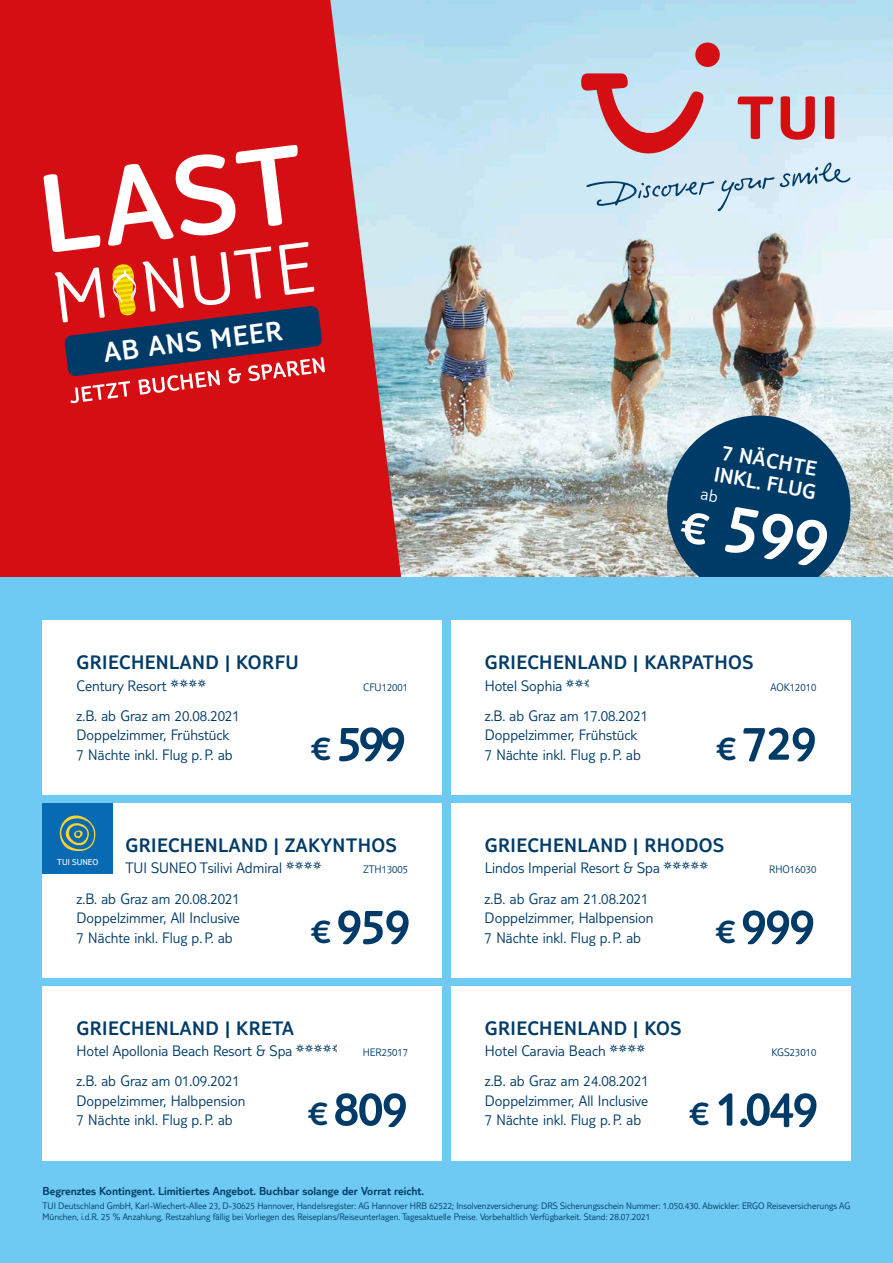
<style>
.page{position:relative;width:893px;height:1263px;background:#fff}
.page>*{position:absolute;margin:0;border:0;box-sizing:border-box;transform-origin:0 0}
.t1{font:300 69.9px "TUI Type";color:#fff}
.t2{font:300 51px "TUI Type";color:#003b68}
.t3{font:300 51px "TUI Type";color:#003b68}
.t4{font:300 28.8px "TUI Type";color:#fff}
.t5{font:300 21.6px "TUI Type";color:#fff}
.t6{font:300 21.6px "TUI Type";color:#fff}
.t7{font:300 20.25px "TUI Type";letter-spacing:.025em;color:#003b68}
.t8{font:300 15.75px/19.5px "TUI Type";color:#003b68}
.t9{font:300 12px "TUI Type";color:#003b68}
.t10{font:300 11.25px "TUI Type";color:#003b68}
.t11{font:300 9.75px/11.7px "TUI Type";color:#003b68}
.t12{font:8.85px "TUI Type";color:#fff}
.s1{font-size:35.7px}
.s2{font-style:inherit}
.s3{font-size:48.9px}
</style>
<div class="page">
<img style="left:403px;top:0;width:490px;height:578px">
<svg style="left:0;top:0;width:403px;height:578px;background:#cf2a30"></svg>
<div style="left:0;top:578px;width:893px;height:685px;background:#6ecaf3"></div>
<div style="left:695px;top:43px;width:25px;height:24px;background:#d40e13;border-radius:50%"></div>
<svg style="left:581px;top:73px;width:269px;height:138px;background:#cac4d1"></svg>
<svg style="left:44px;top:145px;width:281px;height:258px;background:#bd3f46"></svg>
<div style="left:43px;top:620px;width:399px;height:175px;background:#fff"></div>
<div style="left:451px;top:620px;width:399px;height:175px;background:#fff"></div>
<div style="left:43px;top:803px;width:399px;height:174px;background:#fff"></div>
<div style="left:451px;top:803px;width:399px;height:174px;background:#fff"></div>
<div style="left:43px;top:986px;width:399px;height:174px;background:#fff"></div>
<div style="left:451px;top:986px;width:399px;height:174px;background:#fff"></div>
<div style="left:43px;top:803px;width:70px;height:70px;background:#076ab3"></div>
<svg style="left:59px;top:815px;width:37px;height:36px"></svg>
<svg style="left:660px;top:408px;width:198px;height:170px;background:#396787"></svg>
<h3 class="t4" style="left:102px;top:336px;width:181px;rotate:-7deg">AB ANS MEER</h3>
<p class="t7" style="left:77px;top:651px;width:224px">GRIECHENLAND | KORFU</p>
<p class="t8" style="left:77px;top:675px;width:132px">Century Resort ✔</p>
<p class="t10" style="left:363px;top:680px;width:46px">CFU12001</p>
<p class="t8" style="left:77px;top:705px;width:165px">z.B. ab Graz am 20.08.2021<br>Doppelzimmer, Frühstück<br>7 Nächte inkl. Flug p.P. ab</p>
<h2 class="t2" style="left:311px;top:713px;width:96px"><span class="s1">€</span> 5<span class="s2">9</span>9</h2>
<p class="t7" style="left:125px;top:833px;width:273px">GRIECHENLAND | ZAKYNTHOS</p>
<p class="t8" style="left:125px;top:858px;width:198px">TUI SUNEO Tsilivi Admiral ✔</p>
<p class="t10" style="left:363px;top:863px;width:46px">ZTH13005</p>
<p class="t8" style="left:77px;top:888px;width:165px;text-align:justify">z.B. ab Graz am 20.08.2021<br>Doppelzimmer, All Inclusive 7 Nächte inkl. Flug p.P. ab</p>
<p class="t12" style="left:57px;top:857px;width:42px">TUI SUNEO</p>
<h2 class="t3" style="left:311px;top:896px;width:101px"><span class="s1">€</span> 95<span class="s2">9</span></h2>
<p class="t7" style="left:77px;top:1016px;width:219px">GRIECHENLAND | KRETA</p>
<p class="t8" style="left:77px;top:1041px;width:217px">Hotel Apollonia Beach Resort &amp; Spa</p>
<p class="t10" style="left:363px;top:1046px;width:47px">HER25017</p>
<p class="t8" style="left:77px;top:1071px;width:170px">z.B. ab Graz am 01.09.2021<br>Doppelzimmer, Halbpension<br>7 Nächte inkl. Flug p.P. ab</p>
<h2 class="t2" style="left:308px;top:1079px;width:101px"><span class="s1">€</span> 8<span class="s2">0</span>9</h2>
<h3 class="t6" style="left:724px;top:440px;width:97px;rotate:10deg">7 NÄCHTE</h3>
<h3 class="t5" style="left:716px;top:462px;width:105px;rotate:10deg">INKL. FLUG</h3>
<h1 class="t1" style="left:689px;top:478px;width:149px;rotate:10deg"><span class="s3">€</span> 599</h1>
<p class="t7" style="left:485px;top:651px;width:270px">GRIECHENLAND | KARPATHOS</p>
<p class="t8" style="left:485px;top:675px;width:79px">Hotel Sophia</p>
<p class="t10" style="left:770px;top:680px;width:48px">AOK12010</p>
<p class="t8" style="left:485px;top:705px;width:165px">z.B. ab Graz am 17.08.2021<br>Doppelzimmer, Frühstück<br>7 Nächte inkl. Flug p.P. ab</p>
<h2 class="t2" style="left:716px;top:713px;width:102px"><span class="s1">€</span> 729</h2>
<p class="t7" style="left:485px;top:833px;width:241px">GRIECHENLAND | RHODOS</p>
<p class="t8" style="left:485px;top:858px;width:177px">Lindos Imperial Resort &amp; Spa</p>
<p class="t10" style="left:769px;top:863px;width:49px">RHO16030</p>
<p class="t8" style="left:485px;top:888px;width:170px">z.B. ab Graz am 21.08.2021<br>Doppelzimmer, <span class="s2">Halbpension<br></span>7 Nächte inkl. Flug p. P. ab</p>
<h2 class="t3" style="left:715px;top:896px;width:101px"><span class="s1">€</span> 99<span class="s2">9</span></h2>
<p class="t7" style="left:485px;top:1016px;width:198px">GRIECHENLAND | KOS</p>
<p class="t8" style="left:485px;top:1036px;width:166px;line-height:30.2px">Hotel Caravia Beach ✔ z.B. ab Graz am <span class="s2">24</span>.08.2021</p>
<p class="t8" style="left:485px;top:1091px;width:165px">Doppelzimmer, All Inclusive<br>7 Nächte inkl. Flug p. P. ab</p>
<h2 class="t2" style="left:689px;top:1079px;width:130px"><span class="s1">€</span> 1.<span class="s2">04</span>9</h2>
<p class="t10" style="left:772px;top:1046px;width:46px">KGS23010</p>
<p class="t9" style="left:43px;top:1184px;width:383px">Begrenztes Kontingent. Limitiertes Angebot. Buchbar solange der Vorrat reicht.</p>
<p class="t11" style="left:43px;top:1199px;width:809px">TUI Deutschland GmbH, Karl-Wiechert-Allee 23, D-30625 Hannover, Handelsregister: AG Hannover HRB 62522; Insolvenzversicherung: DRS Sicherungsschein Nummer: 1.050.430. Abwickler: ERGO Reiseversicherungs AG<br>München, i.d.R. 25 % Anzahlung, Restzahlung fällig bei Vorliegen des Reiseplans/Reiseunterlagen. Tagesaktuelle Preise. Vorbehaltlich Verfügbarkeit. Stand: 28.07.2021</p>
</div>
